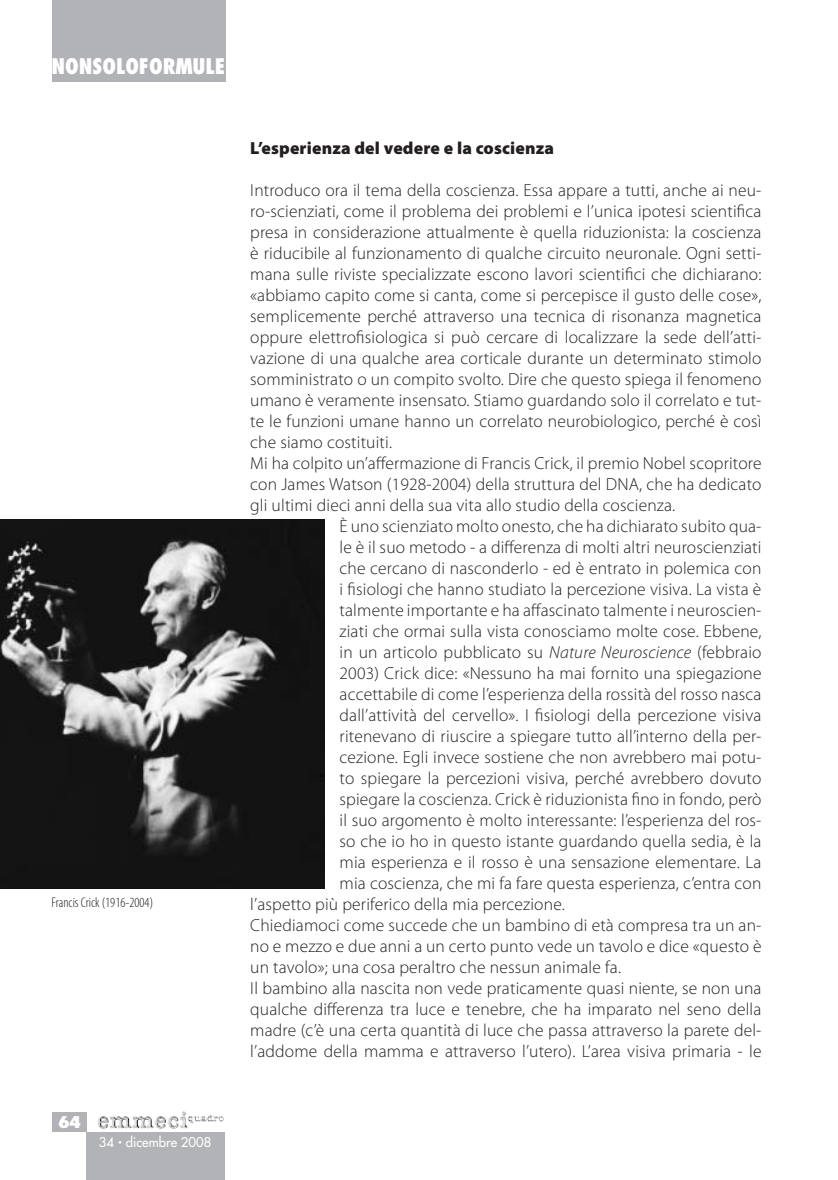
<style>
.page{position:relative;width:838px;height:1180px;background:#fff}
.page>*{position:absolute;margin:0;border:0;box-sizing:border-box;transform-origin:0 0}
.t1{font:800 condensed 21px "Futura Std";color:#fff}
.testo{font:300 17.5px/21px "Myriad Pro";letter-spacing:.01em;color:#231f20;text-align:justify}
.testo-2{font:900 17.5px "Myriad Pro";letter-spacing:.01em;color:#231f20}
.t2{font:800 condensed 15.75px "Futura Std";color:#fff;scale:1.25 1}
.t3{font:300 condensed 14px "Myriad Pro";color:#231f20}
.t4{font:500 13.12px "Futura Std";color:#fff}
.s1{font-size:7px}
.s2{font-style:italic}
</style>
<div class="page">
<div style="left:52px;top:0;width:173px;height:81px;background:#b2b3b7"></div>
<div style="left:86px;top:1132px;width:139px;height:48px;background:#b2b3b7"></div>
<img style="left:129px;top:1111px;width:89px;height:14px">
<div style="left:52px;top:1112px;width:34px;height:20px;background:#b2b3b7"></div>
<img style="left:0;top:520px;width:324px;height:368px">
<p class="t1" style="left:52px;top:53px;width:175px">NONSOLOFORMULE</p>
<p class="t3" style="left:52px;top:894px;width:103px">Francis Crick (1916-2004)</p>
<p class="t2" style="left:58px;top:1112px;width:20px">64</p>
<p class="t4" style="left:99px;top:1134px;width:114px">34 <span class="s1">•</span> dicembre 2008</p>
<p class="testo-2" style="left:250px;top:136px;width:305px">L’esperienza del vedere e la coscienza</p>
<p class="testo" style="left:250px;top:179px;width:513px">Introduco ora il tema della coscienza. Essa appare a tutti, anche ai neu&shy;ro-scienziati, come il problema dei problemi e l’unica ipotesi scientifica presa in considerazione attualmente è quella riduzionista: la coscienza è riducibile al funzionamento di qualche circuito neuronale. Ogni setti&shy;mana sulle riviste specializzate escono lavori scientifici che dichiarano: «abbiamo capito come si canta, come si percepisce il gusto delle cose», semplicemente perché attraverso una tecnica di risonanza magnetica oppure elettrofisiologica si può cercare di localizzare la sede dell’atti&shy;vazione di una qualche area corticale durante un determinato stimolo somministrato o un compito svolto. Dire che questo spiega il fenomeno umano è veramente insensato. Stiamo guardando solo il correlato e tut&shy;te le funzioni umane hanno un correlato neurobiologico, perché è così che siamo costituiti.</p>
<p class="testo" style="left:250px;top:452px;width:513px">Mi ha colpito un’affermazione di Francis Crick, il premio Nobel scopritore con James Watson (1928-2004) della struttura del DNA, che ha dedicato gli ultimi dieci anni della sua vita allo studio della coscienza.</p>
<p class="testo" style="left:339px;top:515px;width:423px">È uno scienziato molto onesto, che ha dichiarato subito qua-</p>
<p class="testo" style="left:339px;top:536px;width:423px">le è il suo metodo - a differenza di molti altri neuroscienziati</p>
<p class="testo" style="left:339px;top:557px;width:423px">che cercano di nasconderlo - ed è entrato in polemica con</p>
<p class="testo" style="left:339px;top:578px;width:423px">i fisiologi che hanno studiato la percezione visiva. La vista è</p>
<p class="testo" style="left:339px;top:599px;width:423px">talmente importante e ha affascinato talmente i neuroscien-</p>
<p class="testo" style="left:339px;top:620px;width:423px">ziati che ormai sulla vista conosciamo molte cose. Ebbene,</p>
<p class="testo" style="left:339px;top:641px;width:423px">in un articolo pubblicato su <span class="s2">Nature Neuroscience</span> (febbraio</p>
<p class="testo" style="left:339px;top:662px;width:423px">2003) Crick dice: «Nessuno ha mai fornito una spiegazione</p>
<p class="testo" style="left:339px;top:683px;width:423px">accettabile di come l’esperienza della rossità del rosso nasca</p>
<p class="testo" style="left:339px;top:704px;width:423px">dall’attività del cervello». I fisiologi della percezione visiva</p>
<p class="testo" style="left:339px;top:725px;width:423px">ritenevano di riuscire a spiegare tutto all’interno della per-</p>
<p class="testo" style="left:339px;top:746px;width:423px">cezione. Egli invece sostiene che non avrebbero mai potu-</p>
<p class="testo" style="left:339px;top:767px;width:423px">to spiegare la percezioni visiva, perché avrebbero dovuto</p>
<p class="testo" style="left:339px;top:788px;width:423px">spiegare la coscienza. Crick è riduzionista fino in fondo, però</p>
<p class="testo" style="left:339px;top:809px;width:423px">il suo argomento è molto interessante: l’esperienza del ros-</p>
<p class="testo" style="left:339px;top:830px;width:423px">so che io ho in questo istante guardando quella sedia, è la</p>
<p class="testo" style="left:339px;top:851px;width:423px">mia esperienza e il rosso è una sensazione elementare. La</p>
<p class="testo" style="left:339px;top:872px;width:423px">mia coscienza, che mi fa fare questa esperienza, c’entra con</p>
<p class="testo" style="left:250px;top:893px;width:316px">l’aspetto più periferico della mia percezione.</p>
<p class="testo" style="left:250px;top:914px;width:513px">Chiediamoci come succede che un bambino di età compresa tra un an&shy;no e mezzo e due anni a un certo punto vede un tavolo e dice «questo è un tavolo»; una cosa peraltro che nessun animale fa.</p>
<p class="testo" style="left:250px;top:977px;width:512px">Il bambino alla nascita non vede praticamente quasi niente, se non una qualche differenza tra luce e tenebre, che ha imparato nel seno della madre (c’è una certa quantità di luce che passa attraverso la parete del&shy;l’addome della mamma e attraverso l’utero). L’area visiva primaria - le</p>
</div>
